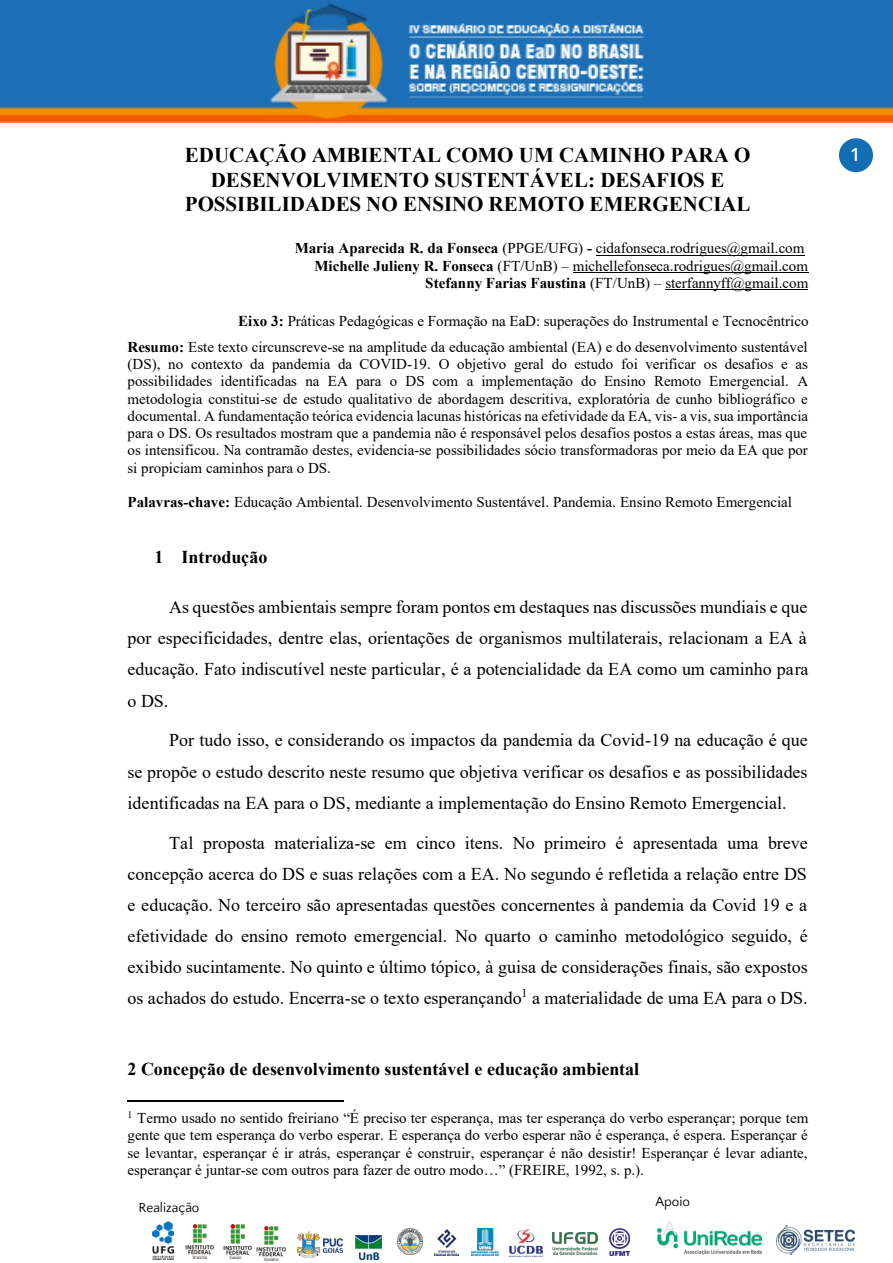
<style>
.page{position:relative;width:893px;height:1263px;background:#fff}
.page>*{position:absolute;margin:0;border:0;box-sizing:border-box;transform-origin:0 0}
.t1{font:700 21px/24.2px "Times New Roman";color:#000;text-align:center}
.t2{font:21px "Quattrocento Sans";color:#e7e6e6}
.t3{font:18px/31px "Times New Roman";color:#000;text-align:justify}
.t4{font:700 18px "Times New Roman";color:#000}
.t5{font:600 18px "Open Sans";color:#fff}
.t6{font:15px/17.2px "Times New Roman";color:#000;text-align:right}
.t7{font:13.5px "Quattrocento Sans";letter-spacing:-.005em;color:#000}
.s1{font-weight:700}
</style>
<div class="page">
<div style="left:839px;top:138px;width:34px;height:34px;background:#126fb4;border-radius:50%"></div>
<img style="left:0;top:0;width:893px;height:123px">
<img style="left:777px;top:1225px;width:78px;height:29px">
<img style="left:185px;top:1224px;width:28px;height:35px">
<img style="left:223px;top:1225px;width:28px;height:33px">
<img style="left:256px;top:1227px;width:29px;height:35px">
<img style="left:298px;top:1231px;width:45px;height:26px">
<img style="left:153px;top:1221px;width:21px;height:39px">
<img style="left:355px;top:1235px;width:26px;height:24px">
<img style="left:509px;top:1229px;width:33px;height:27px">
<img style="left:609px;top:1228px;width:20px;height:28px">
<img style="left:398px;top:1229px;width:25px;height:25px">
<img style="left:434px;top:1229px;width:24px;height:26px">
<img style="left:471px;top:1228px;width:27px;height:28px">
<img style="left:552px;top:1232px;width:46px;height:22px">
<img style="left:658px;top:1230px;width:103px;height:25px">
<img style="left:657px;top:1228px;width:37px;height:6px">
<hr style="left:596px;top:255px;width:209px;height:1px;background:#000">
<hr style="left:573px;top:272px;width:235px;height:1px;background:#000">
<hr style="left:665px;top:289px;width:143px;height:1px;background:#000">
<hr style="left:128px;top:1100px;width:216px;height:2px;background:#000">
<h1 class="t1" style="left:185px;top:143px;width:567px">EDUCAÇÃO AMBIENTAL COMO UM CAMINHO PARA O<br>DESENVOLVIMENTO SUSTENTÁVEL: DESAFIOS E<br>POSSIBILIDADES NO ENSINO REMOTO EMERGENCIAL</h1>
<p class="t6" style="left:295px;top:239px;width:515px"><span class="s1">Maria Aparecida R. da Fonseca</span> (PPGE/UFG) <span class="s1">-</span> cidafonseca.rodrigues@gmail.com<br><span class="s1">Michelle Julieny R. Fonseca</span> (FT/UnB) – michellefonseca.rodrigues@gmail.com<br><span class="s1">Stefanny Farias Faustina</span> (FT/UnB) – sterfannyff@gmail.com</p>
<p class="t6" style="left:128px;top:308px;width:682px;line-height:25.5px"><span class="s1">Eixo 3:</span> Práticas Pedagógicas e Formação na EaD: superações do Instrumental e Tecnocêntrico<br><span class="s1">Resumo:</span> Este texto circunscreve-se na amplitude da educação ambiental (EA) e do desenvolvimento sustentável</p>
<p class="t6" style="left:128px;top:355px;width:682px;text-align:justify">(DS), no contexto da pandemia da COVID-19. O objetivo geral do estudo foi verificar os desafios e as possibilidades identificadas na EA para o DS com a implementação do Ensino Remoto Emergencial. A metodologia constitui-se de estudo qualitativo de abordagem descritiva, exploratória de cunho bibliográfico e documental. A fundamentação teórica evidencia lacunas históricas na efetividade da EA, vis- a vis, sua importância para o DS. Os resultados mostram que a pandemia não é responsável pelos desafios postos a estas áreas, mas que os intensificou. Na contramão destes, evidencia-se possibilidades sócio transformadoras por meio da EA que por si propiciam caminhos para o DS.</p>
<p class="t6" style="left:128px;top:493px;width:666px"><span class="s1">Palavras-chave:</span> Educação Ambiental. Desenvolvimento Sustentável. Pandemia. Ensino Remoto Emergencial</p>
<p class="t4" style="left:155px;top:544px;width:114px">1 Introdução</p>
<p class="t3" style="left:128px;top:591px;width:682px;text-indent:42px">As questões ambientais sempre foram pontos em destaques nas discussões mundiais e que por especificidades, dentre elas, orientações de organismos multilaterais, relacionam a EA à educação. Fato indiscutível neste particular, é a potencialidade da EA como um caminho para o DS.</p>
<p class="t3" style="left:128px;top:724px;width:682px;text-indent:42px">Por tudo isso, e considerando os impactos da pandemia da Covid-19 na educação é que se propõe o estudo descrito neste resumo que objetiva verificar os desafios e as possibilidades identificadas na EA para o DS, mediante a implementação do Ensino Remoto Emergencial.</p>
<p class="t3" style="left:127px;top:826px;width:682px;text-indent:42px">Tal proposta materializa-se em cinco itens. No primeiro é apresentada uma breve concepção acerca do DS e suas relações com a EA. No segundo é refletida a relação entre DS e educação. No terceiro são apresentadas questões concernentes à pandemia da Covid 19 e a efetividade do ensino remoto emergencial. No quarto o caminho metodológico seguido, é exibido sucintamente. No quinto e último tópico, à guisa de considerações finais, são expostos os achados do estudo. Encerra-se o texto esperançando<sup>1</sup> a materialidade de uma EA para o DS.</p>
<p class="t4" style="left:128px;top:1056px;width:513px">2 Concepção de desenvolvimento sustentável e educação ambiental</p>
<p class="t6" style="left:128px;top:1109px;width:682px;text-align:justify"><sup>1</sup> Termo usado no sentido freiriano “É preciso ter esperança, mas ter esperança do verbo esperançar; porque tem gente que tem esperança do verbo esperar. E esperança do verbo esperar não é esperança, é espera. Esperançar é se levantar, esperançar é ir atrás, esperançar é construir, esperançar é não desistir! Esperançar é levar adiante, esperançar é juntar-se com outros para fazer de outro modo…” (FREIRE, 1992, s. p.).</p>
<p class="t7" style="left:138px;top:1200px;width:63px">Realização</p>
<p class="t7" style="left:655px;top:1195px;width:36px">Apoio</p>
<h1 class="t2" style="left:663px;top:1217px;width:15px">A</h1>
<p class="t5" style="left:850px;top:142px;width:12px">1</p>
</div>
